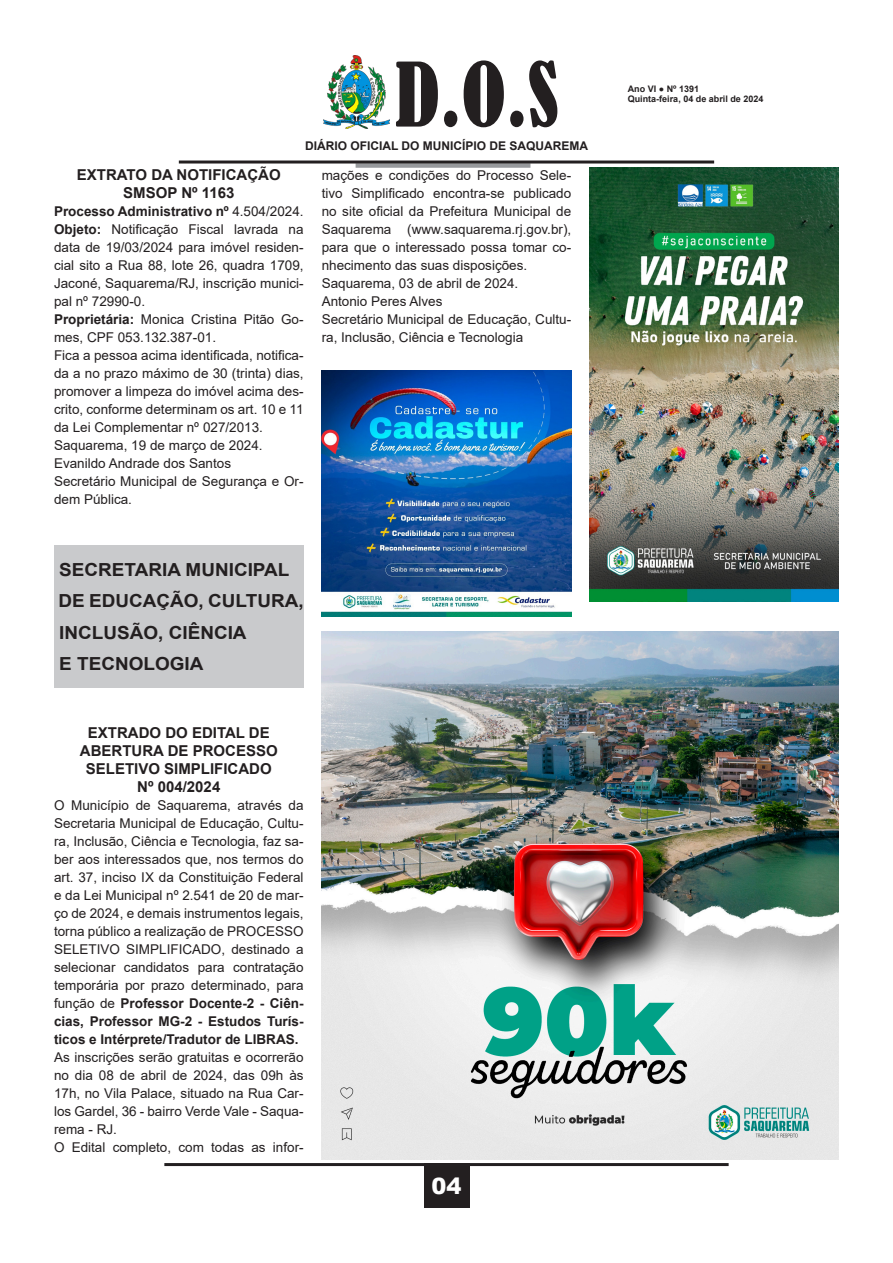
<style>
.page{position:relative;width:893px;height:1263px;background:#fff}
.page>*{position:absolute;margin:0;border:0;box-sizing:border-box;transform-origin:0 0}
.t1{font:condensed 82.5px "Bernard";color:#231f20}
.t2{font:900 22.5px "Arial";color:#fff}
.t3{font:700 18px "Arial";color:#231f20;scale:1.05 1}
.t4{font:700 15px "Arial";color:#231f20}
.t5{font:13.5px/18px "Arial";color:#231f20;text-align:justify}
.t6{font:700 13.5px "Arial";color:#231f20}
.t7{font:700 12px "Arial";color:#231f20}
.t8{font:700 9px/10.8px "Arial";color:#231f20}
.s1{font-weight:400}
.s2{font-weight:700}
</style>
<div class="page">
<hr style="left:164px;top:1163px;width:565px;height:3px;background:#231f20">
<div style="left:424px;top:1163px;width:45px;height:45px;background:#231f20"></div>
<img style="left:324px;top:55px;width:65px;height:73px">
<div style="left:356px;top:163px;width:174px;height:5px;background:#97999c"></div>
<hr style="left:179px;top:161px;width:535px;height:3px;background:#231f20">
<div style="left:54px;top:545px;width:250px;height:142px;background:#c9cacc"></div>
<img style="left:322px;top:631px;width:517px;height:529px">
<img style="left:322px;top:371px;width:249px;height:245px">
<img style="left:589px;top:168px;width:250px;height:434px">
<h1 class="t1" style="left:395px;top:47px;width:165px">D.O.S</h1>
<p class="t7" style="left:305px;top:137px;width:285px">DIÁRIO OFICIAL DO MUNICÍPIO DE SAQUAREMA</p>
<p class="t4" style="left:77px;top:164px;width:205px">EXTRATO DA NOTIFICAÇÃO</p>
<p class="t4" style="left:123px;top:182px;width:113px">SMSOP Nº 1163</p>
<p class="t6" style="left:54px;top:202px;width:251px">Processo Administrativo nº <span class="s1">4.504/2024.</span></p>
<p class="t5" style="left:54px;top:220px;width:251px"><span class="s2">Objeto:</span> Notificação Fiscal lavrada na data de 19/03/2024 para imóvel residen&shy;cial sito a Rua 88, lote 26, quadra 1709, Jaconé, Saquarema/RJ, inscrição munici&shy;pal nº 72990-0.</p>
<p class="t5" style="left:54px;top:310px;width:251px"><span class="s2">Proprietária:</span> Monica Cristina Pitão Go&shy;mes, CPF 053.132.387-01.</p>
<p class="t5" style="left:54px;top:346px;width:251px">Fica a pessoa acima identificada, notifica&shy;da a no prazo máximo de 30 (trinta) dias, promover a limpeza do imóvel acima des&shy;crito, conforme determinam os art. 10 e 11 da Lei Complementar nº 027/2013.</p>
<p class="t5" style="left:54px;top:436px;width:210px">Saquarema, 19 de março de 2024.</p>
<p class="t5" style="left:54px;top:454px;width:179px">Evanildo Andrade dos Santos</p>
<p class="t5" style="left:54px;top:472px;width:251px">Secretário Municipal de Segurança e Or&shy;dem Pública.</p>
<p class="t5" style="left:322px;top:166px;width:251px">mações e condições do Processo Sele&shy;tivo Simplificado encontra-se publicado no site oficial da Prefeitura Municipal de Saquarema (www.saquarema.rj.gov.br), para que o interessado possa tomar co&shy;nhecimento das suas disposições.</p>
<p class="t5" style="left:322px;top:274px;width:198px">Saquarema, 03 de abril de 2024.</p>
<p class="t5" style="left:322px;top:292px;width:122px">Antonio Peres Alves</p>
<p class="t5" style="left:322px;top:310px;width:251px">Secretário Municipal de Educação, Cultu&shy;ra, Inclusão, Ciência e Tecnologia</p>
<p class="t3" style="left:59px;top:556px;width:221px">SECRETARIA MUNICIPAL</p>
<p class="t3" style="left:58px;top:588px;width:235px">DE EDUCAÇÃO, CULTURA,</p>
<p class="t3" style="left:59px;top:619px;width:180px">INCLUSÃO, CIÊNCIA</p>
<p class="t3" style="left:59px;top:651px;width:139px">E TECNOLOGIA</p>
<p class="t4" style="left:88px;top:722px;width:183px">EXTRADO DO EDITAL DE</p>
<p class="t4" style="left:80px;top:740px;width:199px">ABERTURA DE PROCESSO</p>
<p class="t4" style="left:86px;top:758px;width:187px">SELETIVO SIMPLIFICADO</p>
<p class="t4" style="left:137px;top:776px;width:85px">Nº 004/2024</p>
<p class="t5" style="left:54px;top:796px;width:251px">O Município de Saquarema, através da Secretaria Municipal de Educação, Cultu&shy;ra, Inclusão, Ciência e Tecnologia, faz sa&shy;ber aos interessados que, nos termos do art. 37, inciso IX da Constituição Federal e da Lei Municipal nº 2.541 de 20 de mar&shy;ço de 2024, e demais instrumentos legais, torna público a realização de PROCESSO SELETIVO SIMPLIFICADO, destinado a selecionar candidatos para contratação temporária por prazo determinado, para função de <span class="s2">Professor Docente-2 - Ciên&shy;cias, Professor MG-2 - Estudos Turís&shy;ticos e Intérprete/Tradutor de LIBRAS.</span></p>
<p class="t5" style="left:54px;top:1048px;width:251px">As inscrições serão gratuitas e ocorrerão no dia 08 de abril de 2024, das 09h às 17h, no Vila Palace, situado na Rua Car&shy;los Gardel, 36 - bairro Verde Vale - Saqua&shy;rema - RJ.</p>
<p class="t5" style="left:54px;top:1138px;width:251px">O Edital completo, com todas as infor-</p>
<h2 class="t2" style="left:431px;top:1170px;width:32px">04</h2>
<p class="t8" style="left:628px;top:83px;width:137px">Ano VI ● Nº 1391<br>Quinta-feira, 04 de abril de 2024</p>
</div>
